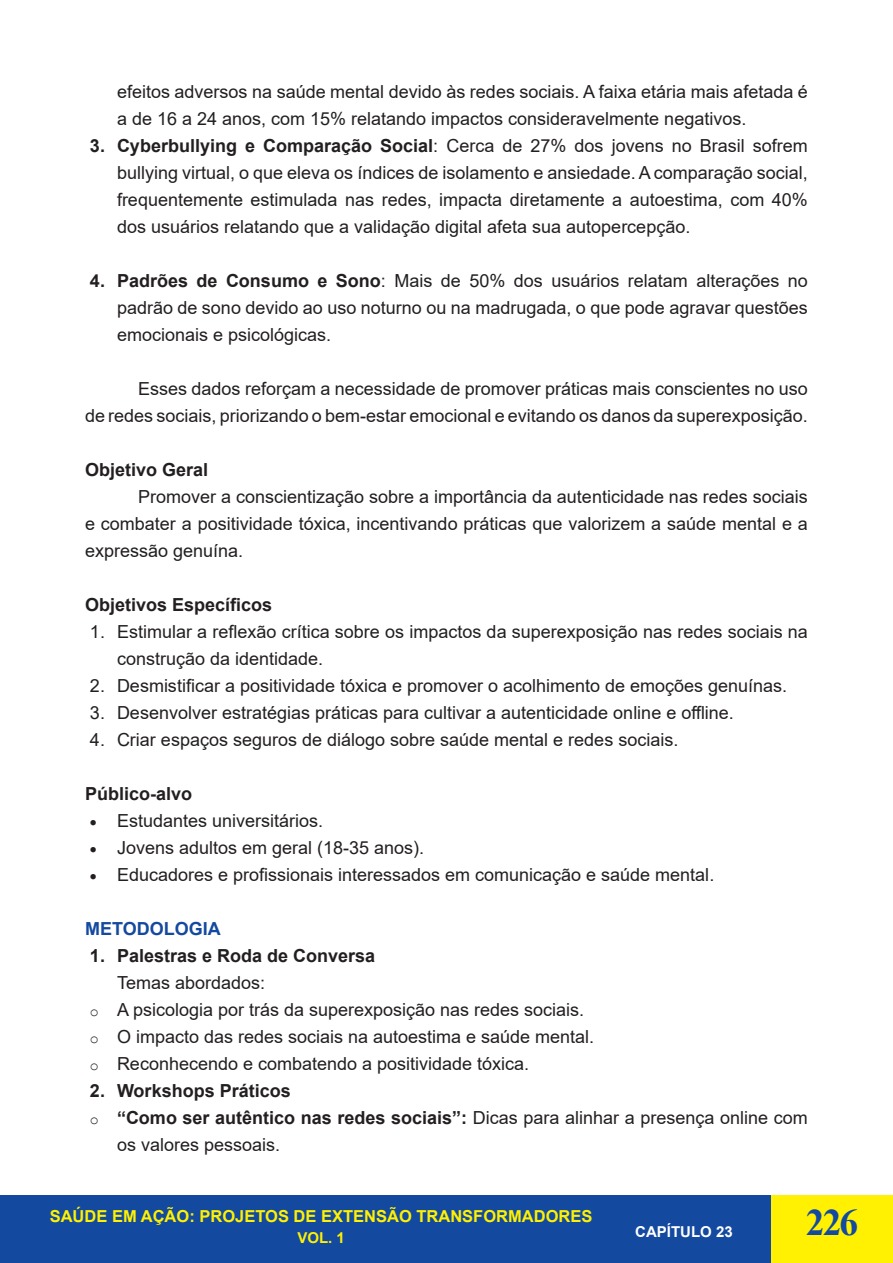
<style>
.page{position:relative;width:893px;height:1263px;background:#fff}
.page>*{position:absolute;margin:0;border:0;box-sizing:border-box;transform-origin:0 0}
.t1{font:700 37.5px "Times New Roman";color:#13499f}
.t2{font:18px/27px "Arial";color:#231f20}
.t3{font:700 18px/27px "Arial";color:#231f20}
.t4{font:700 18px "Arial";color:#13499f}
.t5{font:700 16.5px "Arial";color:#fff101}
.t6{font:700 15px "Arial";color:#fff}
.t7{font:700 15px "Arial";color:#fff101}
.s1{font-weight:700}
.s2{font-weight:400}
.s3{font-family:"Courier New";font-size:15px}
</style>
<div class="page">
<div style="left:0;top:1196px;width:893px;height:67px;background:#13499f"></div>
<div style="left:771px;top:1196px;width:122px;height:67px;background:#fff101"></div>
<p class="t2" style="left:117px;top:78px;width:692px">efeitos adversos na saúde mental devido às redes sociais. A faixa etária mais afetada é a de 16 a 24 anos, com 15% relatando impactos consideravelmente negativos.</p>
<p class="t2" style="left:117px;top:132px;width:692px;text-align:justify;text-indent:-27px"><span class="s1">3. Cyberbullying e Comparação Social</span>: Cerca de 27% dos jovens no Brasil sofrem bullying virtual, o que eleva os índices de isolamento e ansiedade. A comparação social, frequentemente estimulada nas redes, impacta diretamente a autoestima, com 40% dos usuários relatando que a validação digital afeta sua autopercepção.</p>
<p class="t2" style="left:117px;top:267px;width:692px;text-align:justify;text-indent:-27px"><span class="s1">4. Padrões de Consumo e Sono</span>: Mais de 50% dos usuários relatam alterações no padrão de sono devido ao uso noturno ou na madrugada, o que pode agravar questões emocionais e psicológicas.</p>
<p class="t2" style="left:85px;top:375px;width:724px;text-align:right">Esses dados reforçam a necessidade de promover práticas mais conscientes no uso<br>de redes sociais, priorizando o bem-estar emocional e evitando os danos da superexposição.</p>
<p class="t3" style="left:85px;top:457px;width:125px">Objetivo Geral</p>
<p class="t2" style="left:85px;top:483px;width:724px;text-align:justify;text-indent:53px">Promover a conscientização sobre a importância da autenticidade nas redes sociais e combater a positividade tóxica, incentivando práticas que valorizem a saúde mental e a expressão genuína.</p>
<p class="t3" style="left:85px;top:592px;width:189px">Objetivos Específicos</p>
<p class="t2" style="left:117px;top:618px;width:692px;text-indent:-27px">1. Estimular a reflexão crítica sobre os impactos da superexposição nas redes sociais na construção da identidade.</p>
<p class="t2" style="left:90px;top:672px;width:699px">2. Desmistificar a positividade tóxica e promover o acolhimento de emoções genuínas.</p>
<p class="t2" style="left:90px;top:699px;width:645px">3. Desenvolver estratégias práticas para cultivar a autenticidade online e offline.</p>
<p class="t2" style="left:90px;top:726px;width:590px">4. Criar espaços seguros de diálogo sobre saúde mental e redes sociais.</p>
<p class="t3" style="left:85px;top:781px;width:109px">Público-alvo</p>
<p class="t2" style="left:90px;top:807px;width:235px">• Estudantes universitários.</p>
<p class="t2" style="left:90px;top:834px;width:336px">• Jovens adultos em geral (18-35 anos).</p>
<p class="t2" style="left:90px;top:861px;width:626px">• Educadores e profissionais interessados em comunicação e saúde mental.</p>
<p class="t4" style="left:85px;top:916px;width:137px">METODOLOGIA</p>
<p class="t3" style="left:117px;top:943px;width:260px;text-indent:-27px">1. Palestras e Roda de Conversa<br><span class="s2">Temas abordados:</span></p>
<p class="t2" style="left:90px;top:996px;width:496px"><span class="s3">o</span> A psicologia por trás da superexposição nas redes sociais.</p>
<p class="t2" style="left:90px;top:1023px;width:506px"><span class="s3">o</span> O impacto das redes sociais na autoestima e saúde mental.</p>
<p class="t2" style="left:90px;top:1050px;width:441px"><span class="s3">o</span> Reconhecendo e combatendo a positividade tóxica.</p>
<p class="t3" style="left:90px;top:1078px;width:202px">2. Workshops Práticos</p>
<p class="t2" style="left:117px;top:1104px;width:692px;text-indent:-27px"><span class="s3">o</span> <span class="s1">“Como ser autêntico nas redes sociais”:</span> Dicas para alinhar a presença online com os valores pessoais.</p>
<p class="t5" style="left:50px;top:1205px;width:544px">SAÚDE EM AÇÃO: PROJETOS DE EXTENSÃO TRANSFORMADORES</p>
<p class="t7" style="left:297px;top:1227px;width:49px">VOL. 1</p>
<p class="t6" style="left:635px;top:1221px;width:99px">CAPÍTULO 23</p>
<h1 class="t1" style="left:806px;top:1195px;width:54px">226</h1>
</div>
